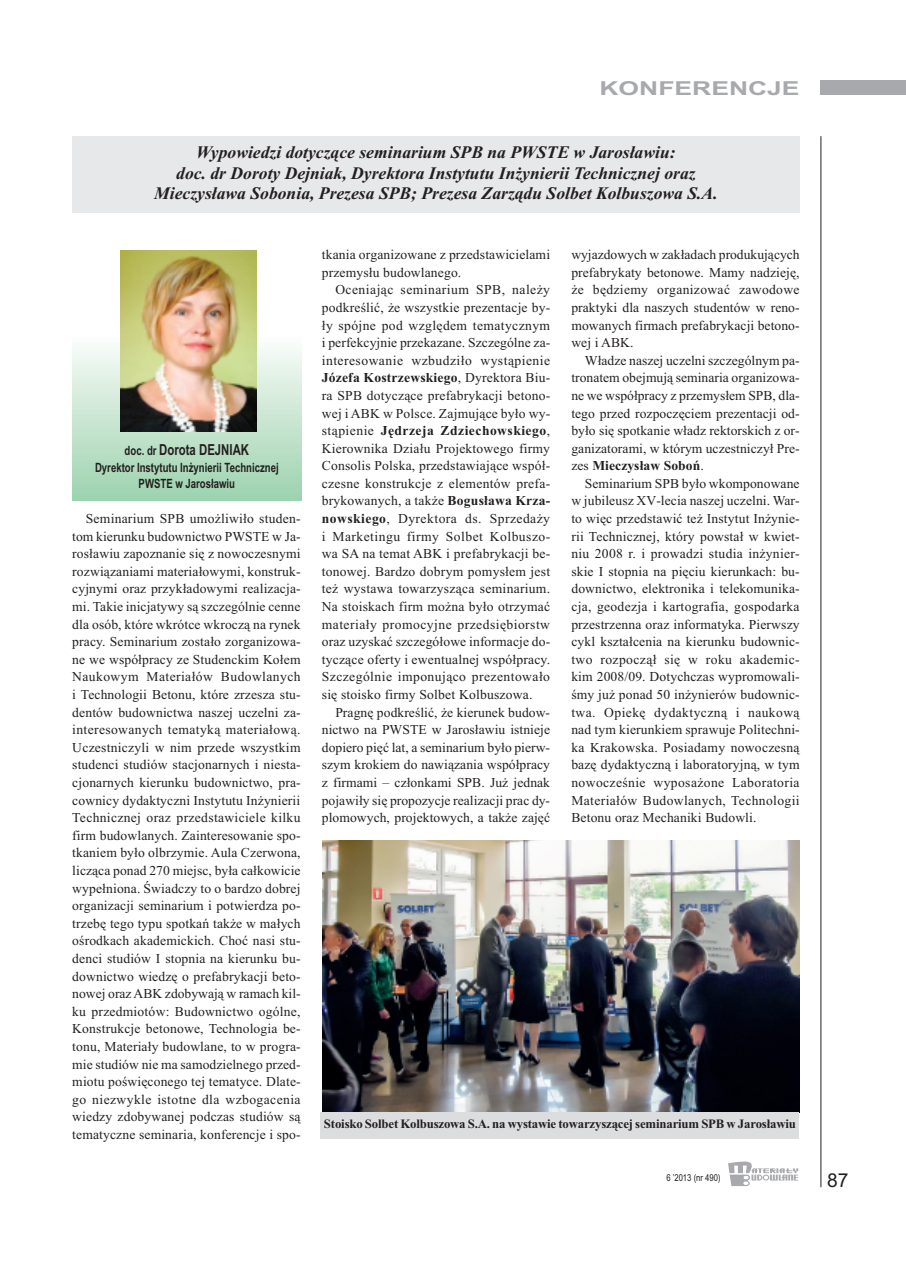
<style>
.page{position:relative;width:906px;height:1268px;background:#fff}
.page>*{position:absolute;margin:0;border:0;box-sizing:border-box;transform-origin:0 0}
.t1{font:700 19.2px "Arial";color:#a8a9ad;scale:1.38 1}
.t2{font:19.2px "Arial";color:#231f20}
.t3{font:italic 700 17.55px/20.9px "Times New Roman";color:#231f20;text-align:center}
.t4{font:700 15.15px "Arial";color:#231f20;scale:.75 1}
.t5{font:13.65px/17.5px "Times New Roman";letter-spacing:.01em;color:#231f20;text-align:justify}
.t6{font:700 12.75px "Times New Roman";letter-spacing:-.015em;color:#231f20}
.t7{font:700 12.75px/16px "Arial";color:#231f20;text-align:center;scale:.75 1}
.t8{font:9.6px "Arial";color:#231f20;scale:.8 1}
.s1{font-size:12.75px}
.s2{font-weight:700}
</style>
<div class="page">
<div style="left:821px;top:81px;width:85px;height:14px;background:#a8a9ad"></div>
<hr style="left:820px;top:136px;width:1px;height:1050px;background:#231f20">
<svg style="left:728px;top:1161px;width:70px;height:24px"></svg>
<div style="left:72px;top:136px;width:727px;height:77px;background:#e7e8e9"></div>
<div style="left:72px;top:336px;width:229px;height:164px;background:linear-gradient(to bottom,#f9faf7,#9cd2ae)"></div>
<img style="left:120px;top:250px;width:136px;height:181px">
<img style="left:322px;top:840px;width:477px;height:271px">
<div style="left:321px;top:1111px;width:478px;height:27px;background:#dcdddf"></div>
<h1 class="t1" style="left:599px;top:77px;width:146px">KONFERENCJE</h1>
<p class="t3" style="left:154px;top:141px;width:565px">Wypowiedzi dotyczące seminarium SPB na PWSTE w Jarosławiu:<br>doc. dr Doroty Dejniak, Dyrektora Instytutu Inżynierii Technicznej oraz<br>Mieczysława Sobonia, Prezesa SPB; Prezesa Zarządu Solbet Kolbuszowa S.A.</p>
<p class="t4" style="left:125px;top:441px;width:168px"><span class="s1">doc. dr</span> Dorota DEJNIAK</p>
<p class="t7" style="left:95px;top:459px;width:246px">Dyrektor Instytutu Inżynierii Technicznej<br>PWSTE w Jarosławiu</p>
<p class="t5" style="left:72px;top:509px;width:230px;text-indent:14px">Seminarium SPB umożliwiło studen&shy;tom kierunku budownictwo PWSTE w Ja&shy;rosławiu zapoznanie się z nowoczesnymi rozwiązaniami materiałowymi, konstruk&shy;cyjnymi oraz przykładowymi realizacja&shy;mi. Takie inicjatywy są szczególnie cenne dla osób, które wkrótce wkroczą na rynek pracy. Seminarium zostało zorganizowa&shy;ne we współpracy ze Studenckim Kołem Naukowym Materiałów Budowlanych i Technologii Betonu, które zrzesza stu&shy;dentów budownictwa naszej uczelni za&shy;interesowanych tematyką materiałową.<br>Uczestniczyli w nim przede wszystkim studenci studiów stacjonarnych i niesta&shy;cjonarnych kierunku budownictwo, pra&shy;cownicy dydaktyczni Instytutu Inżynierii Technicznej oraz przedstawiciele kilku firm budowlanych. Zainteresowanie spo&shy;tkaniem było olbrzymie. Aula Czerwona, licząca ponad 270 miejsc, była całkowicie wypełniona. Świadczy to o bardzo dobrej organizacji seminarium i potwierdza po&shy;trzebę tego typu spotkań także w małych ośrodkach akademickich. Choć nasi stu&shy;denci studiów I stopnia na kierunku bu&shy;downictwo wiedzę o prefabrykacji beto&shy;nowej orazABK zdobywają w ramach kil&shy;ku przedmiotów: Budownictwo ogólne, Konstrukcje betonowe, Technologia be&shy;tonu, Materiały budowlane, to w progra&shy;mie studiów nie ma samodzielnego przed&shy;miotu poświęconego tej tematyce. Dlate&shy;go niezwykle istotne dla wzbogacenia wiedzy zdobywanej podczas studiów są tematyczne seminaria, konferencje i spo-</p>
<p class="t5" style="left:322px;top:245px;width:230px">tkania organizowane z przedstawicielami przemysłu budowlanego.</p>
<p class="t5" style="left:322px;top:281px;width:230px;text-indent:14px">Oceniając seminarium SPB, należy podkreślić, że wszystkie prezentacje by&shy;ły spójne pod względem tematycznym i perfekcyjnie przekazane. Szczególne za&shy;interesowanie wzbudziło wystąpienie <span class="s2">Józefa Kostrzewskiego</span>, Dyrektora Biu&shy;ra SPB dotyczące prefabrykacji betono&shy;wej i ABK w Polsce. Zajmujące było wy&shy;stąpienie <span class="s2">Jędrzeja Zdziechowskiego</span>, Kierownika Działu Projektowego firmy Consolis Polska, przedstawiające współ&shy;czesne konstrukcje z elementów prefa&shy;brykowanych, a także <span class="s2">Bogusława Krza&shy;nowskiego</span>, Dyrektora ds. Sprzedaży i Marketingu firmy Solbet Kolbuszo&shy;wa SA na temat ABK i prefabrykacji be&shy;tonowej. Bardzo dobrym pomysłem jest też wystawa towarzysząca seminarium.<br>Na stoiskach firm można było otrzymać materiały promocyjne przedsiębiorstw oraz uzyskać szczegółowe informacje do&shy;tyczące oferty i ewentualnej współpracy.<br>Szczególnie imponująco prezentowało się stoisko firmy Solbet Kolbuszowa.</p>
<p class="t5" style="left:322px;top:703px;width:230px;text-indent:14px">Pragnę podkreślić, że kierunek budow&shy;nictwo na PWSTE w Jarosławiu istnieje dopiero pięć lat, a seminarium było pierw&shy;szym krokiem do nawiązania współpracy z firmami – członkami SPB. Już jednak pojawiły się propozycje realizacji prac dy&shy;plomowych, projektowych, a także zajęć</p>
<p class="t5" style="left:571px;top:245px;width:230px">wyjazdowych w zakładach produkujących prefabrykaty betonowe. Mamy nadzieję, że będziemy organizować zawodowe praktyki dla naszych studentów w reno&shy;mowanych firmach prefabrykacji betono&shy;wej i ABK.</p>
<p class="t5" style="left:571px;top:351px;width:230px;text-indent:14px">Władze naszej uczelni szczególnym pa&shy;tronatem obejmują seminaria organizowa&shy;ne we współpracy z przemysłem SPB, dla&shy;tego przed rozpoczęciem prezentacji od&shy;było się spotkanie władz rektorskich z or&shy;ganizatorami, w którym uczestniczył Pre&shy;zes <span class="s2">Mieczysław Soboń</span>.</p>
<p class="t5" style="left:571px;top:474px;width:230px;text-indent:14px">Seminarium SPB było wkomponowane w jubileusz XV-lecia naszej uczelni. War&shy;to więc przedstawić też Instytut Inżynie&shy;rii Technicznej, który powstał w kwiet&shy;niu 2008 r. i prowadzi studia inżynier&shy;skie I stopnia na pięciu kierunkach: bu&shy;downictwo, elektronika i telekomunika&shy;cja, geodezja i kartografia, gospodarka przestrzenna oraz informatyka. Pierwszy cykl kształcenia na kierunku budownic&shy;two rozpoczął się w roku akademic&shy;kim 2008/09. Dotychczas wypromowali&shy;śmy już ponad 50 inżynierów budownic&shy;twa. Opiekę dydaktyczną i naukową nad tym kierunkiem sprawuje Politechni&shy;ka Krakowska. Posiadamy nowoczesną bazę dydaktyczną i laboratoryjną, w tym nowocześnie wyposażone Laboratoria Materiałów Budowlanych, Technologii Betonu oraz Mechaniki Budowli.</p>
<p class="t6" style="left:324px;top:1116px;width:473px">Stoisko Solbet Kolbuszowa S.A. na wystawie towarzyszącej seminarium SPB w Jarosławiu</p>
<p class="t8" style="left:666px;top:1171px;width:69px">6 ’2013 (nr 490)</p>
<h1 class="t2" style="left:827px;top:1168px;width:23px">87</h1>
</div>
